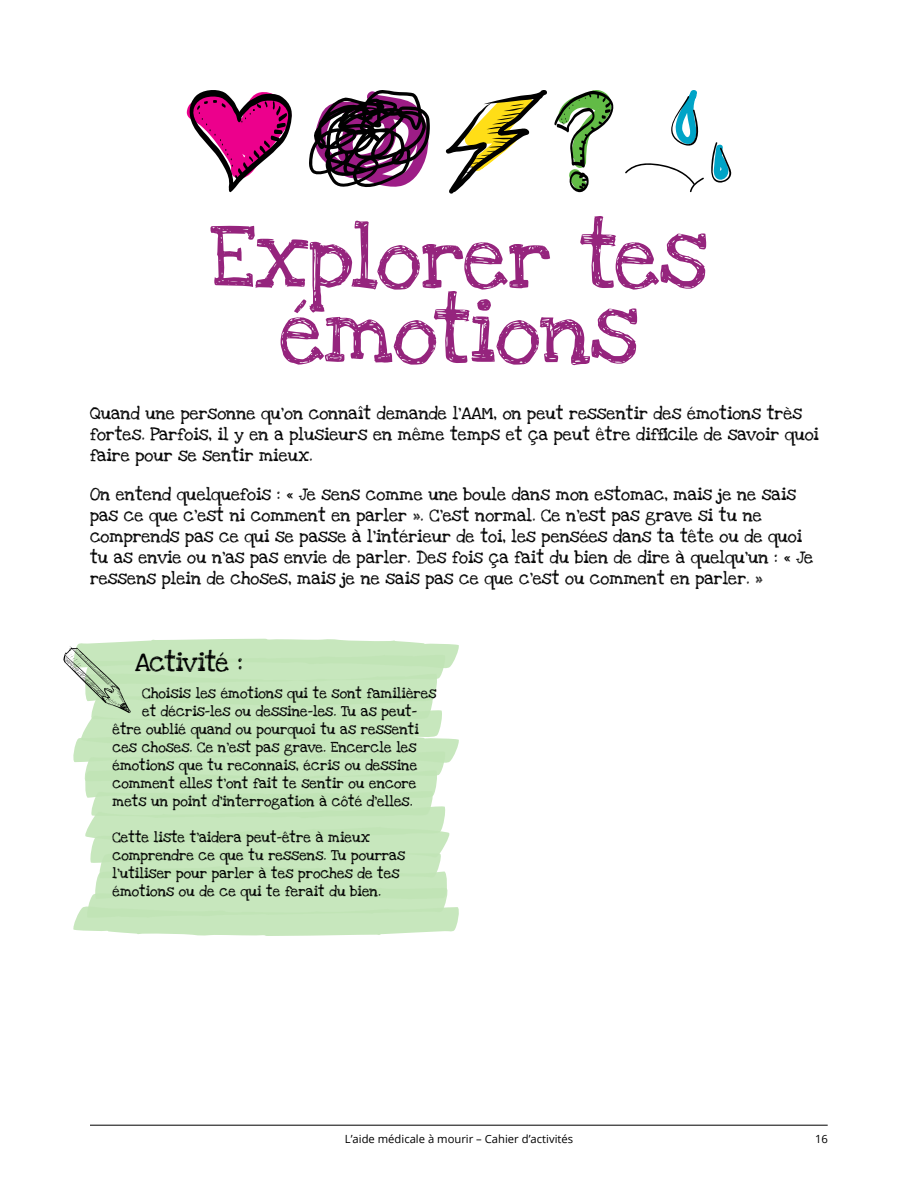
<style>
.page{position:relative;width:918px;height:1188px;background:#fff}
.page>*{position:absolute;margin:0;border:0;box-sizing:border-box;transform-origin:0 0}
.Head2{font:90px/75px "Love Ya Like A Sister";letter-spacing:-.015em;color:#95247d;text-align:center}
.Activity{font:27px "Love Ya Like A Sister";letter-spacing:-.03em;color:#000}
.Kids_body{font:18px/21px "Love Ya Like A Sister";color:#000}
.Activity_body{font:15px/18px "Love Ya Like A Sister";color:#000}
.t1{font:11.25px "Open Sans";color:#000}
</style>
<div class="page">
<hr style="left:90px;top:1125px;width:738px;height:1px;background:#000">
<svg style="left:187px;top:90px;width:105px;height:102px"></svg>
<svg style="left:309px;top:90px;width:121px;height:97px"></svg>
<svg style="left:446px;top:90px;width:101px;height:104px"></svg>
<svg style="left:554px;top:90px;width:59px;height:102px"></svg>
<svg style="left:671px;top:90px;width:28px;height:56px"></svg>
<svg style="left:711px;top:142px;width:20px;height:41px"></svg>
<svg style="left:625px;top:163px;width:79px;height:29px"></svg>
<svg style="left:63px;top:639px;width:396px;height:297px;background:#cae8c1"></svg>
<p class="Head2" style="left:210px;top:222px;width:499px">Explorer tes émotions</p>
<p class="Kids_body" style="left:90px;top:403px;width:730px">Quand une personne qu’on connaît demande l’AAM, on peut ressentir des émotions très fortes. Parfois, il y en a plusieurs en même temps et ça peut être difficile de savoir quoi faire pour se sentir mieux.</p>
<p class="Kids_body" style="left:90px;top:484px;width:725px">On entend quelquefois : « Je sens comme une boule dans mon estomac, mais je ne sais pas ce que c’est ni comment en parler ». C’est normal. Ce n’est pas grave si tu ne comprends pas ce qui se passe à l’intérieur de toi, les pensées dans ta tête ou de quoi tu as envie ou n’as pas envie de parler. Des fois ça fait du bien de dire à quelqu’un : « Je ressens plein de choses, mais je ne sais pas ce que c’est ou comment en parler. »</p>
<p class="Activity" style="left:135px;top:646px;width:109px">Activité :</p>
<p class="Activity_body" style="left:142px;top:684px;width:296px">Choisis les émotions qui te sont familières</p>
<p class="Activity_body" style="left:142px;top:702px;width:276px">et décris-les ou dessine-les. Tu as peut-</p>
<p class="Activity_body" style="left:112px;top:720px;width:308px">être oublié quand ou pourquoi tu as ressenti</p>
<p class="Activity_body" style="left:112px;top:738px;width:306px">ces choses. Ce n’est pas grave. Encercle les</p>
<p class="Activity_body" style="left:112px;top:756px;width:306px">émotions que tu reconnais, écris ou dessine</p>
<p class="Activity_body" style="left:112px;top:774px;width:305px">comment elles t’ont fait te sentir ou encore</p>
<p class="Activity_body" style="left:112px;top:792px;width:302px">mets un point d’interrogation à côté d’elles.</p>
<p class="Activity_body" style="left:112px;top:828px;width:294px">Cette liste t’aidera peut-être à mieux comprendre ce que tu ressens. Tu pourras l’utiliser pour parler à tes proches de tes émotions ou de ce qui te ferait du bien.</p>
<p class="t1" style="left:345px;top:1131px;width:230px">L’aide médicale à mourir – Cahier d’activités</p>
<p class="t1" style="left:815px;top:1131px;width:14px">16</p>
</div>
